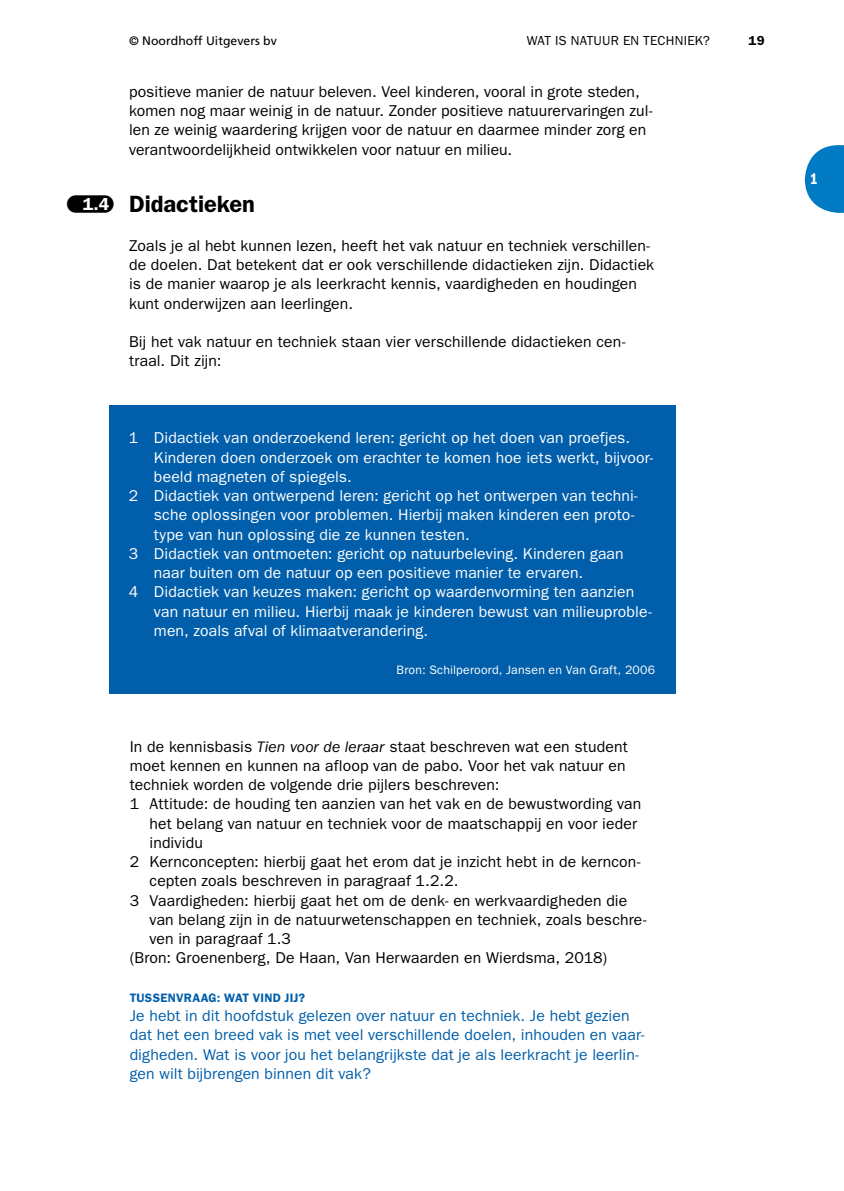
<style>
.page{position:relative;width:844px;height:1191px;background:#fff}
.page>*{position:absolute;margin:0;border:0;box-sizing:border-box;transform-origin:0 0}
.t1{font:600 23.62px "ITC Franklin Gothic Std";color:#000}
.t2{font:15.75px/19.2px "ITC Franklin Gothic Std";letter-spacing:.005em;color:#000}
.t3{font:15.75px "ITC Franklin Gothic Std";letter-spacing:.005em;color:#fff}
.t4{font:15.75px/19.2px "ITC Franklin Gothic Std";letter-spacing:.005em;color:#005eaa}
.t5{font:15.75px "ITC Franklin Gothic Std Dm Cd";color:#fff}
.t6{font:13.12px "ITC Franklin Gothic Std";color:#000}
.t7{font:600 13.12px "ITC Franklin Gothic Std";color:#000}
.t8{font:12.25px "ITC Franklin Gothic Std";letter-spacing:.02em;color:#fff}
.t9{font:600 12.25px "ITC Franklin Gothic Std";letter-spacing:.02em;color:#005eaa}
.t10{font:12.25px "Frutiger LT Std";color:#000}
.s1{font-family:"Franklin Gothic Demi Met Pil";font-weight:400;font-size:17.5px}
.s2{font-size:17.5px;color:#fff}
.s3{font-style:italic}
</style>
<div class="page">
<svg style="left:804px;top:145px;width:39px;height:68px"></svg>
<div style="left:109px;top:405px;width:566px;height:288px;background:#005eaa"></div>
<p class="t10" style="left:129px;top:33px;width:149px">© Noordhoff Uitgevers bv</p>
<p class="t6" style="left:526px;top:33px;width:53px">Watisnatuur</p>
<p class="t6" style="left:623px;top:33px;width:29px">en techniek</p>
<p class="t6" style="left:702px;top:33px;width:9px">?</p>
<p class="t7" style="left:748px;top:32px;width:18px">19</p>
<p class="t2" style="left:129px;top:82px;width:524px">positieve manier de natuur beleven. Veel kinderen, vooral in grote steden, komen nog maar weinig in de natuur. Zonder positieve natuurervaringen zul&shy;len ze weinig waardering krijgen voor de natuur en daarmee minder zorg en verantwoordelijkheid ontwikkelen voor natuur en milieu.</p>
<h1 class="t1" style="left:67px;top:190px;width:189px"><span class="s1">§</span><span class="s2">1.4</span> Didactieken</h1>
<p class="t2" style="left:129px;top:236px;width:526px">Zoals je al hebt kunnen lezen, heeft het vak natuur en techniek verschillen&shy;de doelen. Dat betekent dat er ook verschillende didactieken zijn. Didactiek is de manier waarop je als leerkracht kennis, vaardigheden en houdingen kunt onderwijzen aan leerlingen.</p>
<p class="t2" style="left:129px;top:332px;width:498px">Bij het vak natuur en techniek staan vier verschillende didactieken cen&shy;traal. Dit zijn:</p>
<p class="t3" style="left:129px;top:429px;width:503px">1 Didactiek van onderzoekend leren: gericht op het doen van proefjes.</p>
<p class="t3" style="left:154px;top:448px;width:501px">Kinderen doen onderzoek om erachter te komen hoe iets werkt, bijvoor-</p>
<p class="t3" style="left:154px;top:467px;width:199px">beeld magneten of spiegels.</p>
<p class="t3" style="left:129px;top:487px;width:510px">2 Didactiek van ontwerpend leren: gericht op het ontwerpen van techni-</p>
<p class="t3" style="left:154px;top:506px;width:482px">sche oplossingen voor problemen. Hierbij maken kinderen een proto-</p>
<p class="t3" style="left:154px;top:525px;width:317px">type van hun oplossing die ze kunnen testen.</p>
<p class="t3" style="left:129px;top:544px;width:496px">3 Didactiek van ontmoeten: gericht op natuurbeleving. Kinderen gaan</p>
<p class="t3" style="left:154px;top:564px;width:431px">naar buiten om de natuur op een positieve manier te ervaren.</p>
<p class="t3" style="left:129px;top:583px;width:507px">4 Didactiek van keuzes maken: gericht op waardenvorming ten aanzien</p>
<p class="t3" style="left:154px;top:602px;width:499px">van natuur en milieu. Hierbij maak je kinderen bewust van milieuproble-</p>
<p class="t3" style="left:154px;top:621px;width:275px">men, zoals afval of klimaatverandering.</p>
<p class="t8" style="left:396px;top:663px;width:260px">Bron: Schilperoord, Jansen en Van Graft, 2006</p>
<p class="t2" style="left:130px;top:736px;width:499px">In de kennisbasis <span class="s3">Tien voor de leraar</span> staat beschreven wat een student</p>
<p class="t2" style="left:130px;top:756px;width:497px">moet kennen en kunnen na afloop van de pabo. Voor het vak natuur en</p>
<p class="t2" style="left:130px;top:775px;width:371px">techniek worden de volgende drie pijlers beschreven:</p>
<p class="t2" style="left:130px;top:794px;width:513px">1 Attitude: de houding ten aanzien van het vak en de bewustwording van</p>
<p class="t2" style="left:149px;top:813px;width:489px">het belang van natuur en techniek voor de maatschappij en voor ieder</p>
<p class="t2" style="left:149px;top:833px;width:55px">individu</p>
<p class="t2" style="left:130px;top:852px;width:512px">2 Kernconcepten: hierbij gaat het erom dat je inzicht hebt in de kerncon-</p>
<p class="t2" style="left:149px;top:871px;width:310px">cepten zoals beschreven in paragraaf 1.2.2.</p>
<p class="t2" style="left:130px;top:890px;width:499px">3 Vaardigheden: hierbij gaat het om de denk- en werkvaardigheden die</p>
<p class="t2" style="left:149px;top:910px;width:498px">van belang zijn in de natuurwetenschappen en techniek, zoals beschre-</p>
<p class="t2" style="left:149px;top:929px;width:143px">ven in paragraaf 1.3</p>
<p class="t2" style="left:130px;top:948px;width:479px">(Bron: Groenenberg, De Haan, Van Herwaarden en Wierdsma, 2018)</p>
<p class="t9" style="left:130px;top:990px;width:177px">TUSSENVRAAG: WAT VIND JIJ?</p>
<p class="t4" style="left:130px;top:1006px;width:516px">Je hebt in dit hoofdstuk gelezen over natuur en techniek. Je hebt gezien dat het een breed vak is met veel verschillende doelen, inhouden en vaar&shy;digheden. Wat is voor jou het belangrijkste dat je als leerkracht je leerlin&shy;gen wilt bijbrengen binnen dit vak?</p>
<p class="t5" style="left:809px;top:170px;width:10px">1</p>
</div>
